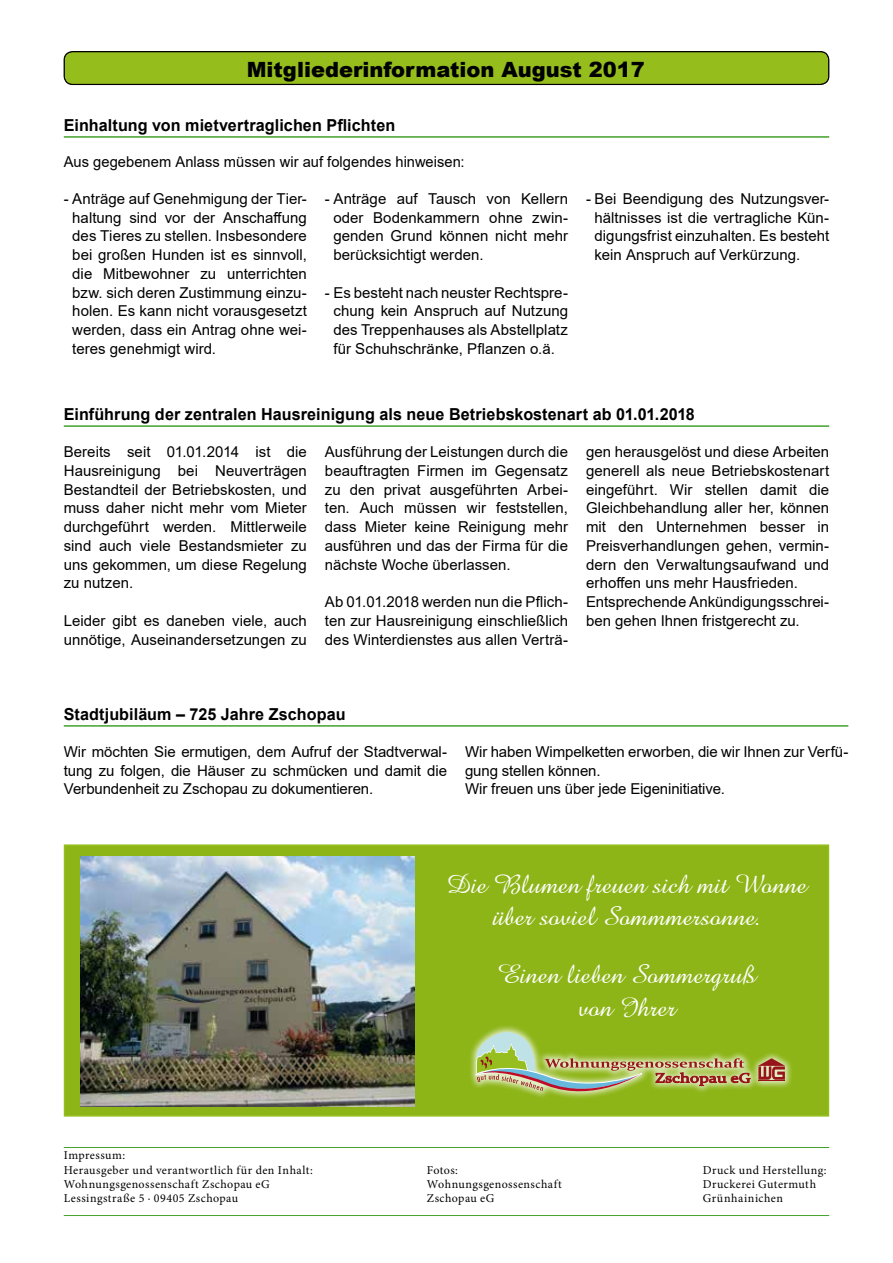
<style>
.page{position:relative;width:893px;height:1263px;background:#fff}
.page>*{position:absolute;margin:0;border:0;box-sizing:border-box;transform-origin:0 0}
.t1{font:27px/32.4px "Amazone BT";letter-spacing:-.005em;color:#fff;text-align:center}
.t2{font:900 21px "Arial";color:#000}
.t3{font:700 16.5px "Arial";letter-spacing:.005em;color:#000}
.t4{font:15px/18.8px "Arial";color:#000;text-align:justify}
.t5{font:12px/14.4px "Minion Pro";letter-spacing:.035em;color:#000}
</style>
<div class="page">
<div style="left:64px;top:52px;width:765px;height:32px;background:#95be1d"></div>
<div style="left:64px;top:51px;width:765px;height:34px;border:1px solid #000;border-radius:9px"></div>
<hr style="left:64px;top:1147px;width:765px;height:1px;background:#44a12b">
<hr style="left:64px;top:1215px;width:765px;height:1px;background:#44a12b">
<hr style="left:64px;top:725px;width:784px;height:2px;background:#44a12b">
<hr style="left:64px;top:136px;width:765px;height:2px;background:#44a12b">
<hr style="left:64px;top:425px;width:765px;height:2px;background:#44a12b">
<div style="left:64px;top:844px;width:765px;height:272px;background:#8db517;border:2px solid #95be1d"></div>
<img style="left:81px;top:856px;width:334px;height:250px">
<div style="left:468px;top:1024px;width:325px;height:75px;background:#fff;opacity:.75"></div>
<svg style="left:758px;top:1058px;width:27px;height:23px"></svg>
<svg style="left:468px;top:1027px;width:282px;height:69px"></svg>
<h2 class="t2" style="left:247px;top:55px;width:400px">Mitgliederinformation August 2017</h2>
<p class="t3" style="left:64px;top:114px;width:333px">Einhaltung von mietvertraglichen Pflichten</p>
<p class="t4" style="left:64px;top:152px;width:402px">Aus gegebenem Anlass müssen wir auf folgendes hinweisen:</p>
<p class="t4" style="left:72px;top:189px;width:236px;text-indent:-9px">- Anträge auf Genehmigung der Tier&shy;haltung sind vor der Anschaffung des Tieres zu stellen. Insbesondere bei großen Hunden ist es sinnvoll, die Mitbewohner zu unterrichten bzw. sich deren Zustimmung einzu&shy;holen. Es kann nicht vorausgesetzt werden, dass ein Antrag ohne wei&shy;teres genehmigt wird.</p>
<p class="t4" style="left:333px;top:189px;width:236px;text-indent:-9px">- Anträge auf Tausch von Kellern oder Bodenkammern ohne zwin&shy;genden Grund können nicht mehr berücksichtigt werden.</p>
<p class="t4" style="left:325px;top:283px;width:245px;text-align:center">- Es besteht nach neuster Rechtspre&shy;chung kein Anspruch auf Nutzung des Treppenhauses als Abstellplatz für Schuhschränke, Pflanzen o.ä.</p>
<p class="t4" style="left:595px;top:189px;width:236px;text-indent:-9px">- Bei Beendigung des Nutzungsver&shy;hältnisses ist die vertragliche Kün&shy;digungsfrist einzuhalten. Es besteht kein Anspruch auf Verkürzung.</p>
<p class="t3" style="left:64px;top:403px;width:633px">Einführung der zentralen Hausreinigung als neue Betriebskostenart ab 01.01.2018</p>
<p class="t4" style="left:64px;top:442px;width:245px">Bereits seit 01.01.2014 ist die Hausreinigung bei Neuverträgen Bestandteil der Betriebskosten, und muss daher nicht mehr vom Mieter durchgeführt werden. Mittlerweile sind auch viele Bestandsmieter zu uns gekommen, um diese Regelung zu nutzen.</p>
<p class="t4" style="left:64px;top:611px;width:245px">Leider gibt es daneben viele, auch unnötige, Auseinandersetzungen zu</p>
<p class="t4" style="left:325px;top:442px;width:245px">Ausführung der Leistungen durch die beauftragten Firmen im Gegensatz zu den privat ausgeführten Arbei&shy;ten. Auch müssen wir feststellen, dass Mieter keine Reinigung mehr ausführen und das der Firma für die nächste Woche überlassen.</p>
<p class="t4" style="left:325px;top:592px;width:245px">Ab 01.01.2018 werden nun die Pflich&shy;ten zur Hausreinigung einschließlich des Winterdienstes aus allen Verträ-</p>
<p class="t4" style="left:586px;top:442px;width:245px;text-align:left">gen herausgelöst und diese Arbeiten generell als neue Betriebskostenart eingeführt. Wir stellen damit die Gleichbehandlung aller her, können mit den Unternehmen besser in Preisverhandlungen gehen, vermin&shy;dern den Verwaltungsaufwand und erhoffen uns mehr Hausfrieden.<br>Entsprechende Ankündigungsschrei&shy;ben gehen Ihnen fristgerecht zu.</p>
<p class="t3" style="left:64px;top:703px;width:283px">Stadtjubiläum – 725 Jahre Zschopau</p>
<p class="t4" style="left:64px;top:742px;width:385px">Wir möchten Sie ermutigen, dem Aufruf der Stadtverwal&shy;tung zu folgen, die Häuser zu schmücken und damit die Verbundenheit zu Zschopau zu dokumentieren.</p>
<p class="t4" style="left:465px;top:742px;width:385px;text-align:left">Wir haben Wimpelketten erworben, die wir Ihnen zur Verfü&shy;gung stellen können.<br>Wir freuen uns über jede Eigeninitiative.</p>
<p class="t5" style="left:64px;top:1148px;width:251px">Impressum:<br>Herausgeber und verantwortlich für den Inhalt:</p>
<h1 class="t1" style="left:447px;top:869px;width:362px">Die Blumen freuen sich mit Wonne über soviel Sommmersonne.</h1>
<h1 class="t1" style="left:498px;top:959px;width:260px">Einen lieben Sommergruß von Ihrer</h1>
<p class="t5" style="left:427px;top:1163px;width:33px">Fotos:</p>
<p class="t5" style="left:703px;top:1163px;width:125px">Druck und Herstellung:</p>
<p class="t5" style="left:64px;top:1177px;width:208px">Wohnungsgenossenschaft Zschopau eG</p>
<p class="t5" style="left:427px;top:1177px;width:137px">Wohnungsgenossenschaft</p>
<p class="t5" style="left:703px;top:1177px;width:115px">Druckerei Gutermuth</p>
<p class="t5" style="left:64px;top:1191px;width:176px">Lessingstraße 5 · 09405 Zschopau</p>
<p class="t5" style="left:427px;top:1191px;width:69px">Zschopau eG</p>
<p class="t5" style="left:703px;top:1191px;width:82px">Grünhainichen</p>
</div>
